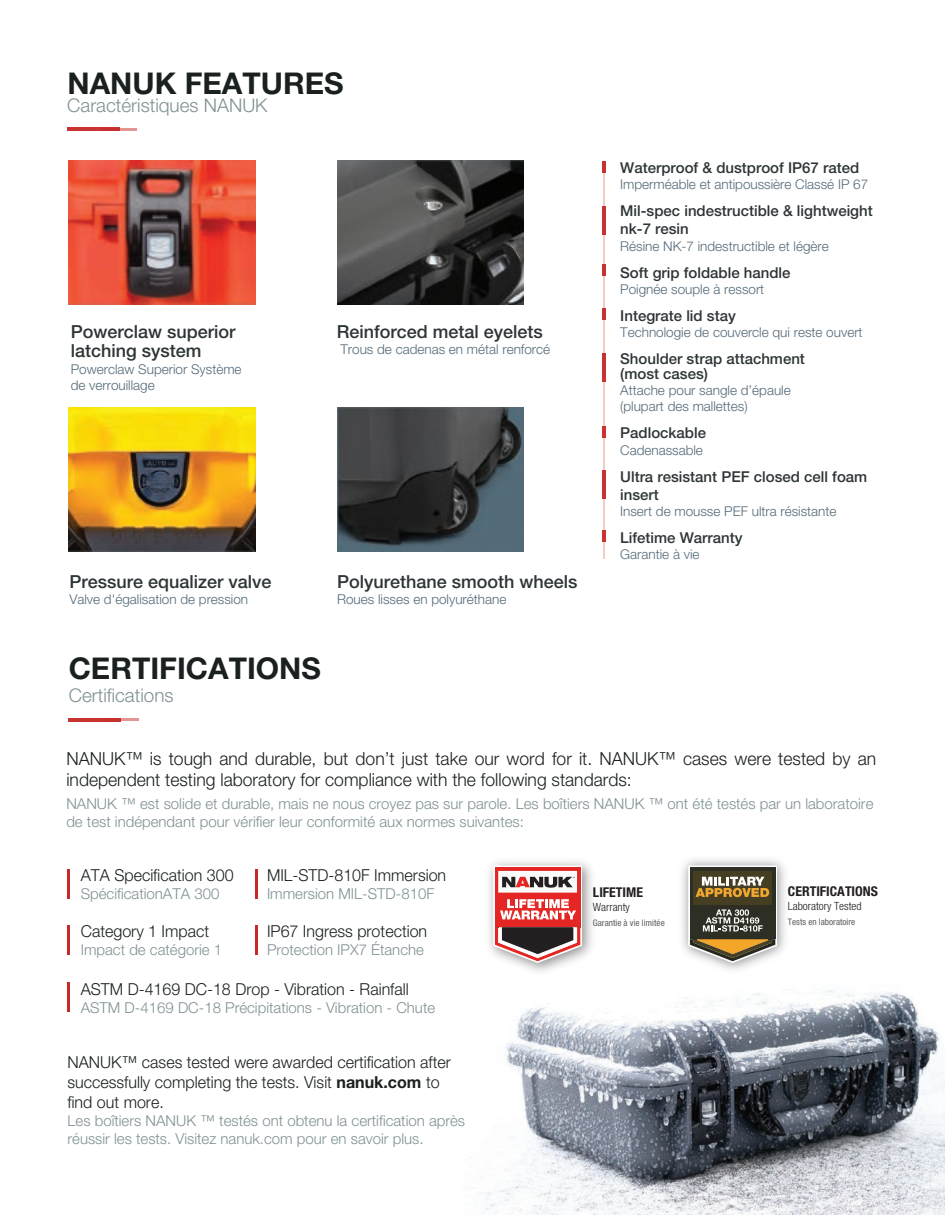
<style>
.page{position:relative;width:945px;height:1215px;background:#fff}
.page>*{position:absolute;margin:0;border:0;box-sizing:border-box;transform-origin:0 0}
.t1{font:700 30px "Helvetica Neue LT Std";color:#1a1f20}
.t2{font:300 18.9px "Helvetica Neue LT Std";color:#809194}
.t3{font:300 18px/21.6px "Helvetica Neue LT Std";color:#1a1f20}
.t4{font:500 18px/19.5px "Helvetica Neue LT Std";color:#2e3537}
.t5{font:300 16.5px/19.8px "Helvetica Neue LT Std";color:#1a1f20}
.t6{font:300 15px/18px "Helvetica Neue LT Std";color:#809194}
.t7{font:500 15px/18px "Helvetica Neue LT Std";color:#2e3537}
.t8{font:300 13.5px/16.2px "Helvetica Neue LT Std";color:#546a78}
.t9{font:700 condensed 13.5px "Helvetica Neue LT Std";color:#231f20}
.t10{font:300 condensed 11.25px "Helvetica Neue LT Std";color:#231f20}
.t11{font:condensed 9px "Helvetica Neue LT Std";color:#5e5f5f}
.s1{font-weight:700}
</style>
<div class="page">
<img style="left:480px;top:990px;width:465px;height:225px">
<img style="left:489px;top:861px;width:103px;height:111px">
<svg style="left:493px;top:866px;width:89px;height:97px"></svg>
<hr style="left:67px;top:128px;width:53px;height:3px;background:#c72927">
<hr style="left:102px;top:128px;width:35px;height:2px;background:#c72927">
<hr style="left:69px;top:718px;width:52px;height:3px;background:#c72927">
<hr style="left:104px;top:719px;width:35px;height:2px;background:#c72927">
<img style="left:682px;top:859px;width:103px;height:111px">
<svg style="left:688px;top:866px;width:89px;height:97px;background:#786e55"></svg>
<hr style="left:255px;top:869px;width:2px;height:30px;background:#c72927">
<hr style="left:68px;top:869px;width:2px;height:30px;background:#c72927">
<hr style="left:255px;top:925px;width:2px;height:30px;background:#c72927">
<hr style="left:68px;top:925px;width:2px;height:30px;background:#c72927">
<hr style="left:68px;top:982px;width:2px;height:30px;background:#c72927">
<svg style="left:602px;top:161px;width:3px;height:11px"></svg>
<hr style="left:603px;top:161px;width:1px;height:397px;background:#c72927">
<svg style="left:602px;top:265px;width:3px;height:11px"></svg>
<svg style="left:602px;top:308px;width:3px;height:11px"></svg>
<svg style="left:602px;top:427px;width:3px;height:11px"></svg>
<svg style="left:602px;top:530px;width:3px;height:11px"></svg>
<hr style="left:602px;top:206px;width:3px;height:29px;background:#c72927">
<hr style="left:602px;top:353px;width:3px;height:29px;background:#c72927">
<hr style="left:602px;top:470px;width:3px;height:29px;background:#c72927">
<img style="left:69px;top:160px;width:186px;height:145px">
<img style="left:337px;top:160px;width:187px;height:145px">
<img style="left:69px;top:407px;width:186px;height:145px">
<img style="left:337px;top:407px;width:187px;height:145px">
<h1 class="t1" style="left:67px;top:65px;width:278px">NANUK FEATURES</h1>
<p class="t2" style="left:67px;top:94px;width:202px">Caractéristiques NANUK</p>
<p class="t4" style="left:71px;top:322px;width:166px">Powerclaw superior latching system</p>
<p class="t8" style="left:71px;top:360px;width:172px">Powerclaw Superior Système de verrouillage</p>
<p class="t4" style="left:337px;top:322px;width:208px">Reinforced metal eyelets</p>
<p class="t8" style="left:340px;top:341px;width:211px">Trous de cadenas en métal renforcé</p>
<p class="t4" style="left:69px;top:571px;width:204px">Pressure equalizer valve</p>
<p class="t8" style="left:69px;top:591px;width:180px">Valve d'égalisation de pression</p>
<p class="t4" style="left:337px;top:571px;width:242px">Polyurethane smooth wheels</p>
<p class="t8" style="left:337px;top:591px;width:171px">Roues lisses en polyuréthane</p>
<h1 class="t1" style="left:69px;top:650px;width:254px">CERTIFICATIONS</h1>
<p class="t2" style="left:69px;top:683px;width:106px">Certifications</p>
<p class="t7" style="left:620px;top:159px;width:240px">Waterproof &amp; dustproof IP67 rated</p>
<p class="t8" style="left:620px;top:176px;width:250px">Imperméable et antipoussière Classé IP 67</p>
<p class="t7" style="left:620px;top:202px;width:254px">Mil-spec indestructible &amp; lightweight nk-7 resin</p>
<p class="t8" style="left:620px;top:237px;width:210px">Résine NK-7 indestructible et légère</p>
<p class="t7" style="left:620px;top:263px;width:172px">Soft grip foldable handle</p>
<p class="t8" style="left:620px;top:281px;width:146px">Poignée souple à ressort</p>
<p class="t7" style="left:620px;top:306px;width:117px">Integrate lid stay</p>
<p class="t8" style="left:620px;top:324px;width:244px">Technologie de couvercle qui reste ouvert</p>
<p class="t7" style="left:620px;top:351px;width:186px;line-height:15px">Shoulder strap attachment (most cases)</p>
<p class="t8" style="left:620px;top:382px;width:172px">Attache pour sangle d’épaule (plupart des mallettes)</p>
<p class="t7" style="left:620px;top:424px;width:87px">Padlockable</p>
<p class="t8" style="left:620px;top:441px;width:84px">Cadenassable</p>
<p class="t7" style="left:620px;top:467px;width:249px">Ultra resistant PEF closed cell foam insert</p>
<p class="t8" style="left:620px;top:503px;width:218px">Insert de mousse PEF ultra résistante</p>
<p class="t7" style="left:620px;top:528px;width:124px">Lifetime Warranty</p>
<p class="t8" style="left:620px;top:546px;width:81px">Garantie à vie</p>
<p class="t3" style="left:66px;top:747px;width:812px">NANUK™ is tough and durable, but don’t just take our word for it. NANUK™ cases were tested by an independent testing laboratory for compliance with the following standards:</p>
<p class="t6" style="left:66px;top:794px;width:809px">NANUK ™ est solide et durable, mais ne nous croyez pas sur parole. Les boîtiers NANUK ™ ont été testés par un laboratoire de test indépendant pour vérifier leur conformité aux normes suivantes:</p>
<p class="t5" style="left:81px;top:865px;width:154px">ATA Specification 300</p>
<p class="t6" style="left:81px;top:885px;width:140px">SpécificationATA 300</p>
<p class="t5" style="left:81px;top:921px;width:130px">Category 1 Impact</p>
<p class="t6" style="left:81px;top:940px;width:143px">Impact de catégorie 1</p>
<p class="t5" style="left:267px;top:865px;width:181px">MIL-STD-810F Immersion</p>
<p class="t6" style="left:267px;top:885px;width:169px">Immersion MIL-STD-810F</p>
<p class="t5" style="left:267px;top:921px;width:162px">IP67 Ingress protection</p>
<p class="t6" style="left:267px;top:940px;width:159px">Protection IPX7 Étanche</p>
<p class="t5" style="left:81px;top:978px;width:329px">ASTM D-4169 DC-18 Drop - Vibration - Rainfall</p>
<p class="t6" style="left:81px;top:998px;width:356px">ASTM D-4169 DC-18 Précipitations - Vibration - Chute</p>
<p class="t9" style="left:788px;top:883px;width:92px">CERTIFICATIONS</p>
<p class="t10" style="left:788px;top:899px;width:75px">Laboratory Tested</p>
<p class="t11" style="left:788px;top:916px;width:69px">Tests en laboratoire</p>
<p class="t9" style="left:593px;top:884px;width:52px">LIFETIME</p>
<p class="t10" style="left:593px;top:900px;width:38px">Warranty</p>
<p class="t11" style="left:593px;top:917px;width:73px">Garantie à vie limitée</p>
<p class="t5" style="left:68px;top:1052px;width:385px">NANUK™ cases tested were awarded certification after successfully completing the tests. Visit <span class="s1">nanuk.com</span> to find out more.</p>
<p class="t6" style="left:68px;top:1111px;width:399px">Les boîtiers NANUK ™ testés ont obtenu la certification après réussir les tests. Visitez nanuk.com pour en savoir plus.</p>
</div>
